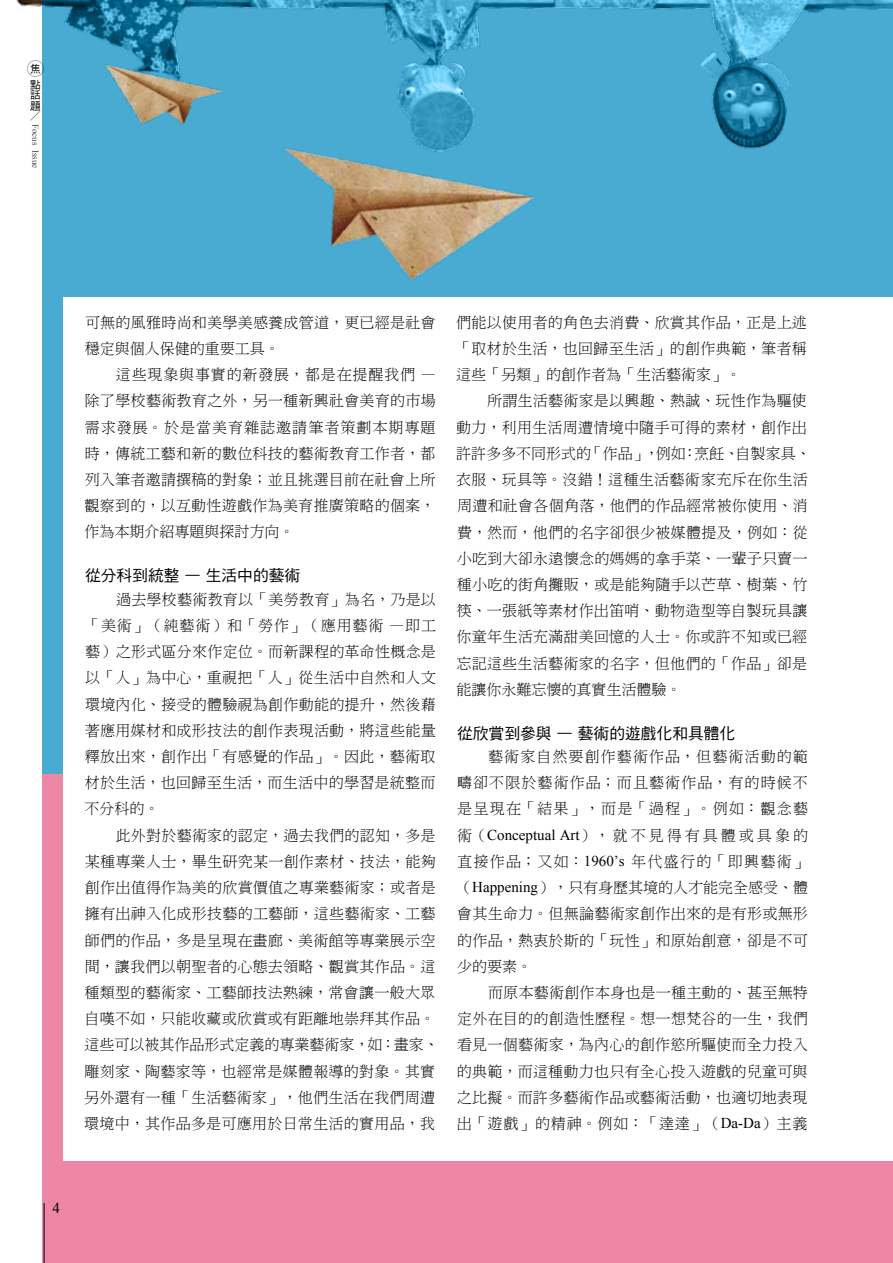
<style>
.page{position:relative;width:893px;height:1263px;background:#fff}
.page>*{position:absolute;margin:0;border:0;box-sizing:border-box;transform-origin:0 0}
.t1{font:15.75px "DF Hei Std W5";color:#000}
.t2{font:15px/26.2px "DF Ming Lt HK BF";letter-spacing:.02em;color:#000;text-align:justify}
.t3{font:15px "Times New Roman";color:#000}
.t4{font:10.5px/16px "DF Hei Md HKP BF";color:#000}
.t5{font:10.5px "P Ming Li U";color:#000}
.t6{font:9px "Times New Roman";color:#4c4948}
.s1{font-family:"Times New Roman"}
</style>
<div class="page">
<div style="left:43px;top:0;width:850px;height:823px;background:#49aad2"></div>
<div style="left:43px;top:774px;width:850px;height:489px;background:#ee86a8"></div>
<div style="left:64px;top:298px;width:829px;height:863px;background:#fff"></div>
<img style="left:16px;top:0;width:877px;height:218px">
<img style="left:221px;top:9px;width:352px;height:289px">
<img style="left:85px;top:9px;width:163px;height:155px">
<hr style="left:44px;top:1203px;width:1px;height:60px;background:#000">
<div style="left:27px;top:60px;width:17px;height:17px;border:1px solid #000;border-radius:50%"></div>
<p class="t4" style="left:30px;top:61px;width:12px">焦點</p>
<p class="t4" style="left:30px;top:90px;width:12px;line-height:10.5px">話題</p>
<p class="t5" style="left:30px;top:111px;width:12px">／</p>
<p class="t6" style="left:42px;top:124px;width:46px;rotate:90deg">Focus Issue</p>
<p class="t2" style="left:85px;top:309px;width:352px">可無的風雅時尚和美學美感養成管道，更已經是社會穩定與個人保健的重要工具。</p>
<p class="t2" style="left:84px;top:361px;width:353px;text-indent:31px">這些現象與事實的新發展，都是在提醒我們 —除了學校藝術教育之外，另一種新興社會美育的市場需求發展。於是當美育雜誌邀請筆者策劃本期專題時，傳統工藝和新的數位科技的藝術教育工作者，都列入筆者邀請撰稿的對象；並且挑選目前在社會上所觀察到的，以互動性遊戲作為美育推廣策略的個案，作為本期介紹專題與探討方向。</p>
<p class="t1" style="left:85px;top:567px;width:217px">從分科到統整 — 生活中的藝術</p>
<p class="t2" style="left:85px;top:586px;width:353px;text-indent:31px">過去學校藝術教育以「美勞教育」為名，乃是以「美術」（純藝術）和「勞作」（應用藝術 —即工藝）之形式區分來作定位。而新課程的革命性概念是以「人」為中心，重視把「人」從生活中自然和人文環境內化、接受的體驗視為創作動能的提升，然後藉著應用媒材和成形技法的創作表現活動，將這些能量釋放出來，創作出「有感覺的作品」。因此，藝術取材於生活，也回歸至生活，而生活中的學習是統整而不分科的。</p>
<p class="t2" style="left:84px;top:822px;width:356px;text-align:left;text-indent:31px">此外對於藝術家的認定，過去我們的認知，多是某種專業人士，畢生研究某一創作素材、技法，能夠創作出值得作為美的欣賞價值之專業藝術家；或者是擁有出神入化成形技藝的工藝師，這些藝術家、工藝師們的作品，多是呈現在畫廊、美術館等專業展示空間，讓我們以朝聖者的心態去領略、觀賞其作品。這種類型的藝術家、工藝師技法熟練，常會讓一般大眾自嘆不如，只能收藏或欣賞或有距離地崇拜其作品。這些可以被其作品形式定義的專業藝術家，如：畫家、雕刻家、陶藝家等，也經常是媒體報導的對象。其實另外還有一種「生活藝術家」，他們生活在我們周遭環境中，其作品多是可應用於日常生活的實用品，我</p>
<p class="t2" style="left:456px;top:309px;width:352px">們能以使用者的角色去消費、欣賞其作品，正是上述「取材於生活，也回歸至生活」的創作典範，筆者稱這些「另類」的創作者為「生活藝術家」。</p>
<p class="t2" style="left:456px;top:388px;width:356px;text-align:left;text-indent:31px">所謂生活藝術家是以興趣、熱誠、玩性作為驅使動力，利用生活周遭情境中隨手可得的素材，創作出許許多多不同形式的「作品」，例如：烹飪、自製家具、衣服、玩具等。沒錯！這種生活藝術家充斥在你生活周遭和社會各個角落，他們的作品經常被你使用、消費，然而，他們的名字卻很少被媒體提及，例如：從小吃到大卻永遠懷念的媽媽的拿手菜、一輩子只賣一種小吃的街角攤販，或是能夠隨手以芒草、樹葉、竹筷、一張紙等素材作出笛哨、動物造型等自製玩具讓你童年生活充滿甜美回憶的人士。你或許不知或已經忘記這些生活藝術家的名字，但他們的「作品」卻是能讓你永難忘懷的真實生活體驗。</p>
<p class="t1" style="left:457px;top:724px;width:280px">從欣賞到參與 — 藝術的遊戲化和具體化</p>
<p class="t2" style="left:457px;top:743px;width:353px;text-indent:31px">藝術家自然要創作藝術作品，但藝術活動的範疇卻不限於藝術作品；而且藝術作品，有的時候不是呈現在「結果」，而是「過程」。例如：觀念藝術（<span class="s1">Conceptual Art</span>），就不見得有具體或具象的直接作品；又如：<span class="s1">1960’s</span> 年代盛行的「即興藝術」（<span class="s1">Happening</span>），只有身歷其境的人才能完全感受、體會其生命力。但無論藝術家創作出來的是有形或無形的作品，熱衷於斯的「玩性」和原始創意，卻是不可少的要素。</p>
<p class="t2" style="left:457px;top:979px;width:353px;text-indent:31px">而原本藝術創作本身也是一種主動的、甚至無特定外在目的的創造性歷程。想一想梵谷的一生，我們看見一個藝術家，為內心的創作慾所驅使而全力投入的典範，而這種動力也只有全心投入遊戲的兒童可與之比擬。而許多藝術作品或藝術活動，也適切地表現出「遊戲」的精神。例如：「達達」（<span class="s1">Da-Da</span>）主義</p>
<p class="t3" style="left:52px;top:1198px;width:9px">4</p>
</div>
